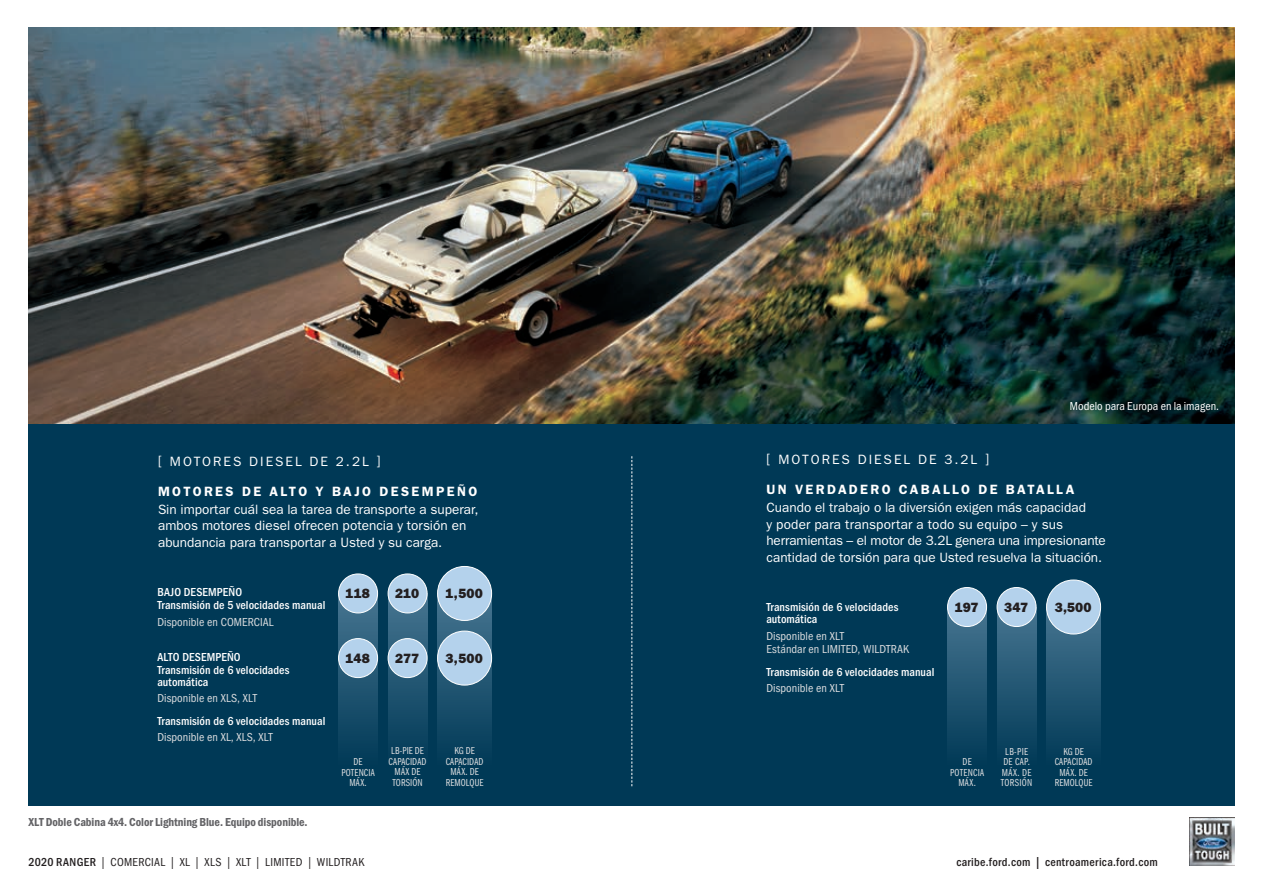
<style>
.page{position:relative;width:1263px;height:893px;background:#fff}
.page>*{position:absolute;margin:0;border:0;box-sizing:border-box;transform-origin:0 0}
.t1{font:13.5px/16.5px "ITC Franklin Gothic Std";color:#fff}
.t2{font:600 13.5px "ITC Franklin Gothic Std";letter-spacing:.175em;color:#fff}
.t3{font:13.5px "ITC Franklin Gothic Std";letter-spacing:.145em;color:#fff}
.t4{font:13.5px "ITC Franklin Gothic Std Hvy";color:#231f20}
.t5{font:500 condensed 12px/12px "ITC Franklin Gothic Std";letter-spacing:.005em;color:#fff}
.t6{font:condensed 12px/13.5px "ITC Franklin Gothic Std";letter-spacing:.005em;color:#dcdddf}
.t7{font:12px "ITC Franklin Gothic Std Dm Cd";letter-spacing:-.005em;color:#636366}
.t8{font:condensed 12px "ITC Franklin Gothic Std";letter-spacing:.03em;color:#231f20}
.t9{font:500 condensed 12px "ITC Franklin Gothic Std";letter-spacing:.03em;color:#231f20}
.t10{font:condensed 12px "ITC Franklin Gothic Std";letter-spacing:.005em;color:#fff}
.t11{font:10.5px/10.5px "ITC Franklin Gothic Std Bk Cp";letter-spacing:.02em;color:#dcdddf;text-align:center}
.s1{font-weight:400;color:#dcdddf}
.s2{font-weight:500}
</style>
<div class="page">
<img style="left:1189px;top:818px;width:45px;height:48px">
<div style="left:28px;top:423px;width:1206px;height:383px;background:#003956"></div>
<svg style="left:339px;top:598px;width:39px;height:143px"></svg>
<svg style="left:388px;top:598px;width:39px;height:143px"></svg>
<svg style="left:438px;top:599px;width:54px;height:142px"></svg>
<div style="left:947px;top:607px;width:39px;height:160px;background:linear-gradient(to bottom,#547f99,#003553)"></div>
<div style="left:997px;top:607px;width:39px;height:159px;background:linear-gradient(to bottom,#56819a,#003452)"></div>
<svg style="left:1046px;top:612px;width:54px;height:131px;background:#245874"></svg>
<img style="left:28px;top:27px;width:1206px;height:396px">
<svg style="left:631px;top:456px;width:1px;height:330px"></svg>
<div style="left:947px;top:587px;width:39px;height:39px;background:#b4d2ec;border-radius:50%"></div>
<div style="left:947px;top:587px;width:40px;height:40px;border:1px solid #fff;border-radius:50%"></div>
<div style="left:997px;top:587px;width:39px;height:39px;background:#b4d2ec;border-radius:50%"></div>
<div style="left:997px;top:587px;width:39px;height:40px;border:1px solid #fff;border-radius:50%"></div>
<div style="left:1046px;top:580px;width:54px;height:54px;background:#b4d2ec;border-radius:50%"></div>
<div style="left:1046px;top:580px;width:55px;height:54px;border:1px solid #fff;border-radius:50%"></div>
<div style="left:339px;top:574px;width:39px;height:39px;background:#b4d2ec;border-radius:50%"></div>
<div style="left:338px;top:574px;width:40px;height:39px;border:1px solid #fff;border-radius:50%"></div>
<div style="left:388px;top:574px;width:39px;height:39px;background:#b4d2ec;border-radius:50%"></div>
<div style="left:388px;top:574px;width:39px;height:39px;border:1px solid #fff;border-radius:50%"></div>
<div style="left:438px;top:566px;width:54px;height:54px;background:#b4d2ec;border-radius:50%"></div>
<div style="left:437px;top:566px;width:55px;height:55px;border:1px solid #fff;border-radius:50%"></div>
<div style="left:339px;top:639px;width:39px;height:39px;background:#b4d2ec;border-radius:50%"></div>
<div style="left:338px;top:638px;width:40px;height:40px;border:1px solid #fff;border-radius:50%"></div>
<div style="left:388px;top:639px;width:39px;height:39px;background:#b4d2ec;border-radius:50%"></div>
<div style="left:388px;top:638px;width:39px;height:40px;border:1px solid #fff;border-radius:50%"></div>
<div style="left:438px;top:631px;width:54px;height:54px;background:#b4d2ec;border-radius:50%"></div>
<div style="left:437px;top:631px;width:55px;height:54px;border:1px solid #fff;border-radius:50%"></div>
<p class="t3" style="left:158px;top:453px;width:224px">[ MOTORES DIESEL DE 2.2L ]</p>
<h3 class="t2" style="left:158px;top:483px;width:321px">MOTORES DE ALTO Y BAJO DESEMPEÑO</h3>
<p class="t1" style="left:158px;top:501px;width:322px">Sin importar cuál sea la tarea de transporte a superar, ambos motores diesel ofrecen potencia y torsión en abundancia para transportar a Usted y su carga.</p>
<p class="t5" style="left:157px;top:586px;width:86px">BAJO DESEMPEÑO</p>
<p class="t5" style="left:157px;top:597px;width:169px;line-height:16.5px">Transmisión de 5 velocidades manual<br><span class="s1">Disponible en COMERCIAL</span></p>
<p class="t5" style="left:157px;top:651px;width:85px">ALTO DESEMPEÑO</p>
<p class="t5" style="left:157px;top:664px;width:133px">Transmisión de 6 velocidades automática</p>
<p class="t6" style="left:157px;top:692px;width:101px">Disponible en XLS, XLT</p>
<p class="t5" style="left:157px;top:715px;width:169px">Transmisión de 6 velocidades manual</p>
<p class="t6" style="left:157px;top:731px;width:117px">Disponible en XL, XLS, XLT</p>
<p class="t4" style="left:345px;top:585px;width:26px">118</p>
<p class="t4" style="left:395px;top:585px;width:26px">210</p>
<p class="t4" style="left:446px;top:585px;width:39px">1,500</p>
<p class="t4" style="left:345px;top:650px;width:26px">148</p>
<p class="t4" style="left:395px;top:650px;width:25px">277</p>
<p class="t4" style="left:446px;top:650px;width:39px">3,500</p>
<p class="t7" style="left:28px;top:815px;width:281px">XLT Doble Cabina 4x4. Color Lightning Blue. Equipo disponible.</p>
<p class="t11" style="left:341px;top:757px;width:35px">DE<br>POTENCIA<br>MÁX.</p>
<p class="t11" style="left:389px;top:746px;width:39px">LB-PIE DE<br>CAPACIDAD<br>MÁX DE<br>TORSIÓN</p>
<p class="t11" style="left:446px;top:746px;width:39px">KG DE<br>CAPACIDAD<br>MÁX. DE<br>REMOLQUE</p>
<p class="t10" style="left:1070px;top:399px;width:151px">Modelo para Europa en la imagen.</p>
<p class="t3" style="left:766px;top:452px;width:224px">[ MOTORES DIESEL DE 3.2L ]</p>
<h3 class="t2" style="left:766px;top:481px;width:309px">UN VERDADERO CABALLO DE BATALLA</h3>
<p class="t1" style="left:766px;top:499px;width:341px">Cuando el trabajo o la diversión exigen más capacidad<br>y poder para transportar a todo su equipo – y sus herramientas – el motor de 3.2L genera una impresionante cantidad de torsión para que Usted resuelva la situación.</p>
<p class="t5" style="left:766px;top:601px;width:133px">Transmisión de 6 velocidades automática</p>
<p class="t6" style="left:766px;top:629px;width:144px">Disponible en XLT<br>Estándar en LIMITED, WILDTRAK</p>
<p class="t5" style="left:766px;top:666px;width:169px">Transmisión de 6 velocidades manual</p>
<p class="t6" style="left:766px;top:682px;width:79px">Disponible en XLT</p>
<p class="t4" style="left:955px;top:599px;width:26px">197</p>
<p class="t4" style="left:1004px;top:599px;width:25px">347</p>
<p class="t4" style="left:1055px;top:599px;width:38px">3,500</p>
<p class="t11" style="left:950px;top:757px;width:36px">DE<br>POTENCIA<br>MÁX.</p>
<p class="t11" style="left:1001px;top:746px;width:33px">LB-PIE<br>DE CAP.<br>MÁX. DE<br>TORSIÓN</p>
<p class="t11" style="left:1055px;top:746px;width:39px">KG DE<br>CAPACIDAD<br>MÁX. DE<br>REMOLQUE</p>
<p class="t8" style="left:28px;top:855px;width:337px"><span class="s2">2020 RANGER</span> | COMERCIAL | XL | XLS | XLT | LIMITED | WILDTRAK</p>
<p class="t9" style="left:956px;top:855px;width:203px">caribe.ford.com | centroamerica.ford.com</p>
</div>
